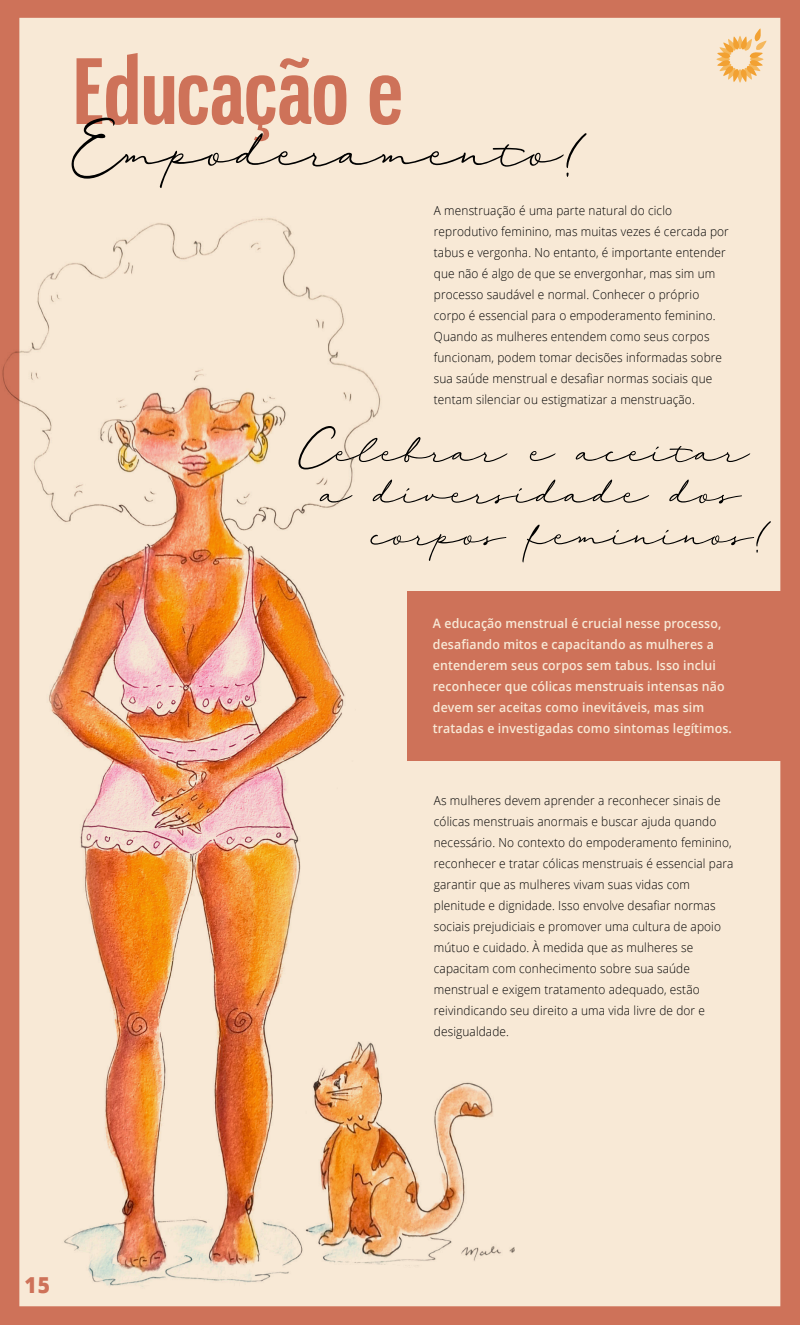
<style>
.page{position:relative;width:800px;height:1325px;background:#ce7259}
.page>*{position:absolute;margin:0;border:0;box-sizing:border-box;transform-origin:0 0}
.t1{font:110.5px "Sunshine Valley DEMO";color:#000;scale:.9 1}
.t2{font:700 88.2px "Gnuolane Rg";color:#ce7259}
.t3{font:79.95px "Sunshine Valley DEMO";color:#000;scale:.9 1}
.t4{font:800 22px "Open Sans";color:#ce7259;scale:.95 1}
.t5{font:600 13px/21px "Open Sans";letter-spacing:.01em;color:#f8e9d6;scale:.95 1}
.t6{font:300 12.5px/21px "Open Sans";letter-spacing:.01em;color:#000;scale:.95 1}
</style>
<div class="page">
<div style="left:19px;top:18px;width:761px;height:1288px;background:#f8e9d6"></div>
<img style="left:2px;top:206px;width:512px;height:1101px">
<div style="left:407px;top:592px;width:383px;height:169px;background:#ce7259"></div>
<svg style="left:716px;top:28px;width:51px;height:55px;background:#f6d1a0"></svg>
<h2 class="t2" style="left:73px;top:38px;width:331px">Educação e</h2>
<h1 class="t1" style="left:72px;top:103px;width:578px">Empoderamento!</h1>
<p class="t6" style="left:434px;top:200px;width:312px">A menstruação é uma parte natural do ciclo reprodutivo feminino, mas muitas vezes é cercada por tabus e vergonha. No entanto, é importante entender que não é algo de que se envergonhar, mas sim um processo saudável e normal. Conhecer o próprio corpo é essencial para o empoderamento feminino.<br>Quando as mulheres entendem como seus corpos funcionam, podem tomar decisões informadas sobre sua saúde menstrual e desafiar normas sociais que tentam silenciar ou estigmatizar a menstruação.</p>
<h3 class="t3" style="left:298px;top:416px;width:502px">Celebrar e aceitar</h3>
<h3 class="t3" style="left:323px;top:458px;width:466px">a diversidade dos</h3>
<h3 class="t3" style="left:372px;top:500px;width:448px">corpos femininos!</h3>
<p class="t5" style="left:433px;top:612px;width:316px">A educação menstrual é crucial nesse processo, desafiando mitos e capacitando as mulheres a entenderem seus corpos sem tabus. Isso inclui reconhecer que cólicas menstruais intensas não devem ser aceitas como inevitáveis, mas sim tratadas e investigadas como sintomas legítimos.</p>
<p class="t6" style="left:434px;top:790px;width:317px">As mulheres devem aprender a reconhecer sinais de cólicas menstruais anormais e buscar ajuda quando necessário. No contexto do empoderamento feminino, reconhecer e tratar cólicas menstruais é essencial para garantir que as mulheres vivam suas vidas com plenitude e dignidade. Isso envolve desafiar normas sociais prejudiciais e promover uma cultura de apoio mútuo e cuidado. À medida que as mulheres se capacitam com conhecimento sobre sua saúde menstrual e exigem tratamento adequado, estão reivindicando seu direito a uma vida livre de dor e desigualdade.</p>
<h3 class="t4" style="left:24px;top:1268px;width:28px">15</h3>
</div>
